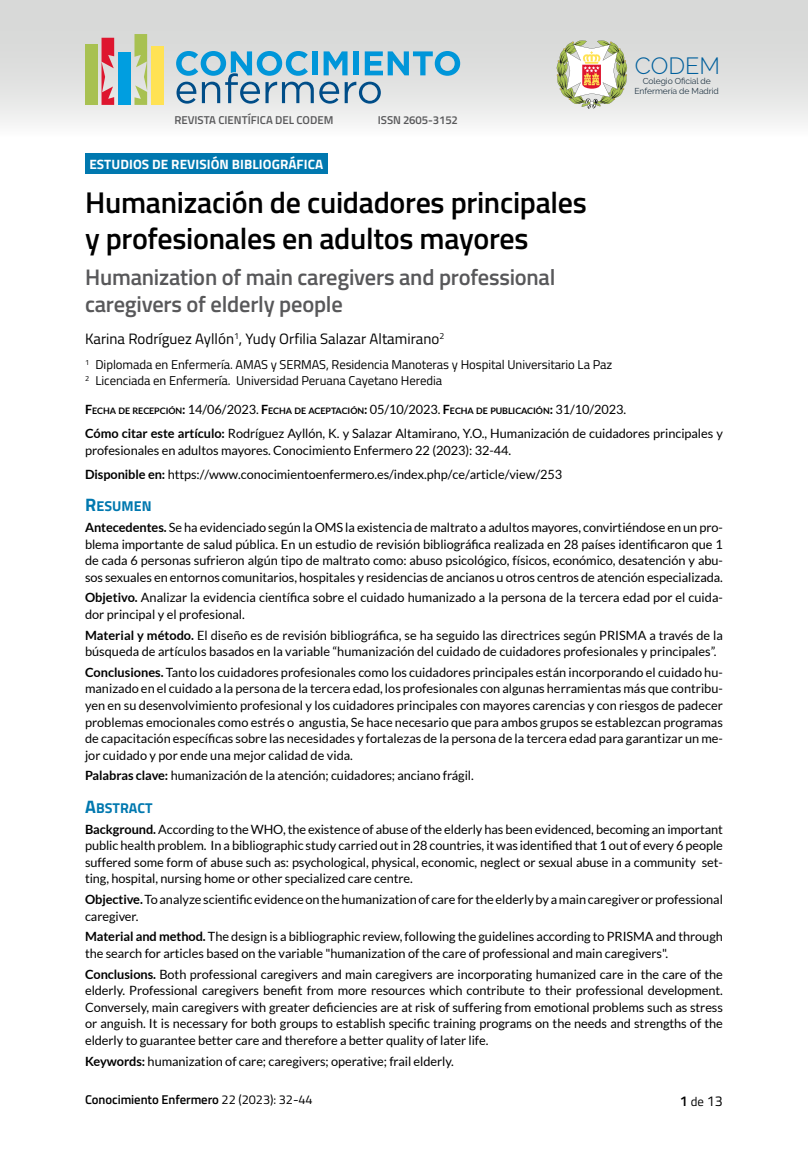
<style>
.page{position:relative;width:808px;height:1149px;background:#fff}
.page>*{position:absolute;margin:0;border:0;box-sizing:border-box;transform-origin:0 0}
.t1{font:600 30px/36px "Titillium Web";letter-spacing:-.01em;color:#000}
.t2{font:300 23.4px "Raleway";color:#005f9c}
.t3{font:600 22.5px/27px "Titillium Web";letter-spacing:-.01em;color:#58585a}
.t4{font:15px "Titillium Web";color:#000}
.t5{font:700 14.25px "Titillium Web";letter-spacing:.005em;color:#0078af}
.t6{font:700 13.5px "Titillium Web";letter-spacing:.005em;color:#fff}
.t7{font:12.75px/16.5px "Lato";letter-spacing:-.005em;color:#000}
.t8{font:12.75px/16.5px "Titillium Web";letter-spacing:-.005em;color:#000}
.t9{font:600 12.75px "Titillium Web";letter-spacing:-.005em;color:#000}
.t10{font:600 11.4px "Titillium Web";color:#58585a}
.t11{font:700 8.85px "Lato";letter-spacing:-.005em;color:#000}
.t12{font:8.55px/9.9px "Raleway";letter-spacing:-.01em;color:#233746;text-align:center}
.s1{font-size:12.75px}
.s2{font-weight:400;font-size:12.75px}
.s3{font-weight:700}
.s4{font-size:18px}
.s5{font-weight:400}
.s6{font-weight:600;font-size:14.25px}
.s7{font-size:14.25px}
</style>
<div class="page">
<div style="left:0;top:0;width:808px;height:136px;background:linear-gradient(to bottom,#d0d2d0,#f3f3f3)"></div>
<div style="left:85px;top:153px;width:243px;height:21px;background:#0078af"></div>
<svg style="left:556px;top:40px;width:71px;height:69px"></svg>
<svg style="left:176px;top:51px;width:284px;height:53px;background:#99c2d6"></svg>
<div style="left:85px;top:45px;width:13px;height:60px;background:#a8c151"></div>
<div style="left:151px;top:46px;width:13px;height:59px;background:#ffe254"></div>
<svg style="left:102px;top:38px;width:12px;height:67px"></svg>
<svg style="left:134px;top:34px;width:13px;height:71px"></svg>
<div style="left:118px;top:53px;width:13px;height:52px;background:#009ee0"></div>
<p class="t10" style="left:174px;top:111px;width:160px">REVISTA CIENTÍFICA DEL CODEM</p>
<p class="t10" style="left:378px;top:111px;width:81px">ISSN 2605-3152</p>
<h2 class="t2" style="left:635px;top:52px;width:87px">CODEM</h2>
<p class="t12" style="left:634px;top:76px;width:86px">Colegio Oficial de<br>Enfermería de Madrid</p>
<p class="t6" style="left:89px;top:153px;width:235px">ESTUDIOS DE REVISIÓN BIBLIOGRÁFICA</p>
<h1 class="t1" style="left:85px;top:183px;width:503px">Humanización de cuidadores principales y profesionales en adultos mayores</h1>
<h3 class="t3" style="left:85px;top:262px;width:472px">Humanization of main caregivers and professional caregivers of elderly people</h3>
<p class="t4" style="left:85px;top:327px;width:361px">Karina Rodríguez Ayllón<sup>1</sup>, Yudy Orfilia Salazar Altamirano<sup>2</sup></p>
<p class="t8" style="left:85px;top:355px;width:529px"><sup>1</sup> Diplomada en Enfermería. AMAS y SERMAS, Residencia Manoteras y Hospital Universitario La Paz<br><sup>2</sup> Licenciada en Enfermería. Universidad Peruana Cayetano Heredia</p>
<p class="t11" style="left:85px;top:405px;width:543px"><span class="s1">F</span>ECHA DE RECEPCIÓN<span class="s1">:</span> <span class="s2">14/06/2023.</span> <span class="s1">F</span>ECHA DE ACEPTACIÓN<span class="s1">:</span> <span class="s2">05/10/2023.</span> <span class="s1">F</span>ECHA DE PUBLICACIÓN<span class="s1">:</span> <span class="s2">31/10/2023.</span></p>
<p class="t7" style="left:85px;top:425px;width:639px"><span class="s3">Cómo citar este artículo:</span> Rodríguez Ayllón, K. y Salazar Altamirano, Y.O., Humanización de cuidadores principales y profesionales en adultos mayores. Conocimiento Enfermero 22 (2023): 32-44.</p>
<p class="t7" style="left:85px;top:465px;width:479px"><span class="s3">Disponible en:</span> https://www.conocimientoenfermero.es/index.php/ce/article/view/253</p>
<p class="t5" style="left:85px;top:495px;width:68px"><span class="s4">R</span>ESUMEN</p>
<p class="t7" style="left:85px;top:519px;width:639px;text-align:justify"><span class="s3">Antecedentes.</span> Se ha evidenciado según la OMS la existencia de maltrato a adultos mayores, convirtiéndose en un pro&shy;blema importante de salud pública. En un estudio de revisión bibliográfica realizada en 28 países identificaron que 1 de cada 6 personas sufrieron algún tipo de maltrato como: abuso psicológico, físicos, económico, desatención y abu&shy;sos sexuales en entornos comunitarios, hospitales y residencias de ancianos u otros centros de atención especializada.</p>
<p class="t7" style="left:85px;top:589px;width:639px"><span class="s3">Objetivo.</span> Analizar la evidencia científica sobre el cuidado humanizado a la persona de la tercera edad por el cuida&shy;dor principal y el profesional.</p>
<p class="t7" style="left:85px;top:626px;width:639px"><span class="s3">Material y método.</span> El diseño es de revisión bibliográfica, se ha seguido las directrices según PRISMA a través de la búsqueda de artículos basados en la variable “humanización del cuidado de cuidadores profesionales y principales”.</p>
<p class="t7" style="left:85px;top:663px;width:639px;text-align:justify"><span class="s3">Conclusiones.</span> Tanto los cuidadores profesionales como los cuidadores principales están incorporando el cuidado hu&shy;manizado en el cuidado a la persona de la tercera edad, los profesionales con algunas herramientas más que contribu&shy;yen en su desenvolvimiento profesional y los cuidadores principales con mayores carencias y con riesgos de padecer problemas emocionales como estrés o angustia, Se hace necesario que para ambos grupos se establezcan programas de capacitación específicas sobre las necesidades y fortalezas de la persona de la tercera edad para garantizar un me&shy;jor cuidado y por ende una mejor calidad de vida.</p>
<p class="t7" style="left:85px;top:767px;width:390px"><span class="s3">Palabras clave:</span> humanización de la atención; cuidadores; anciano frágil.</p>
<p class="t5" style="left:85px;top:797px;width:69px"><span class="s4">A</span>BSTRACT</p>
<p class="t7" style="left:85px;top:820px;width:639px;text-align:justify"><span class="s3">Background.</span> According to the WHO, the existence of abuse of the elderly has been evidenced, becoming an important public health problem. In a bibliographic study carried out in 28 countries, it was identified that 1 out of every 6 people suffered some form of abuse such as: psychological, physical, economic, neglect or sexual abuse in a community set&shy;ting, hospital, nursing home or other specialized care centre.</p>
<p class="t7" style="left:85px;top:890px;width:639px"><span class="s3">Objective.</span> To analyze scientific evidence on the humanization of care for the elderly by a main caregiver or professional caregiver.</p>
<p class="t7" style="left:85px;top:928px;width:639px"><span class="s3">Material and method.</span> The design is a bibliographic review, following the guidelines according to PRISMA and through the search for articles based on the variable "humanization of the care of professional and main caregivers".</p>
<p class="t7" style="left:85px;top:965px;width:639px;text-align:justify"><span class="s3">Conclusions.</span> Both professional caregivers and main caregivers are incorporating humanized care in the care of the elderly. Professional caregivers benefit from more resources which contribute to their professional development.<br>Conversely, main caregivers with greater deficiencies are at risk of suffering from emotional problems such as stress or anguish. It is necessary for both groups to establish specific training programs on the needs and strengths of the elderly to guarantee better care and therefore a better quality of later life.</p>
<p class="t7" style="left:85px;top:1052px;width:370px"><span class="s3">Keywords:</span> humanization of care; caregivers; operative; frail elderly.</p>
<p class="t9" style="left:85px;top:1089px;width:229px">Conocimiento Enfermero <span class="s5">22 (2023): 32-44</span></p>
<p class="t8" style="left:680px;top:1091px;width:45px"><span class="s6">1</span> de <span class="s7">13</span></p>
</div>
